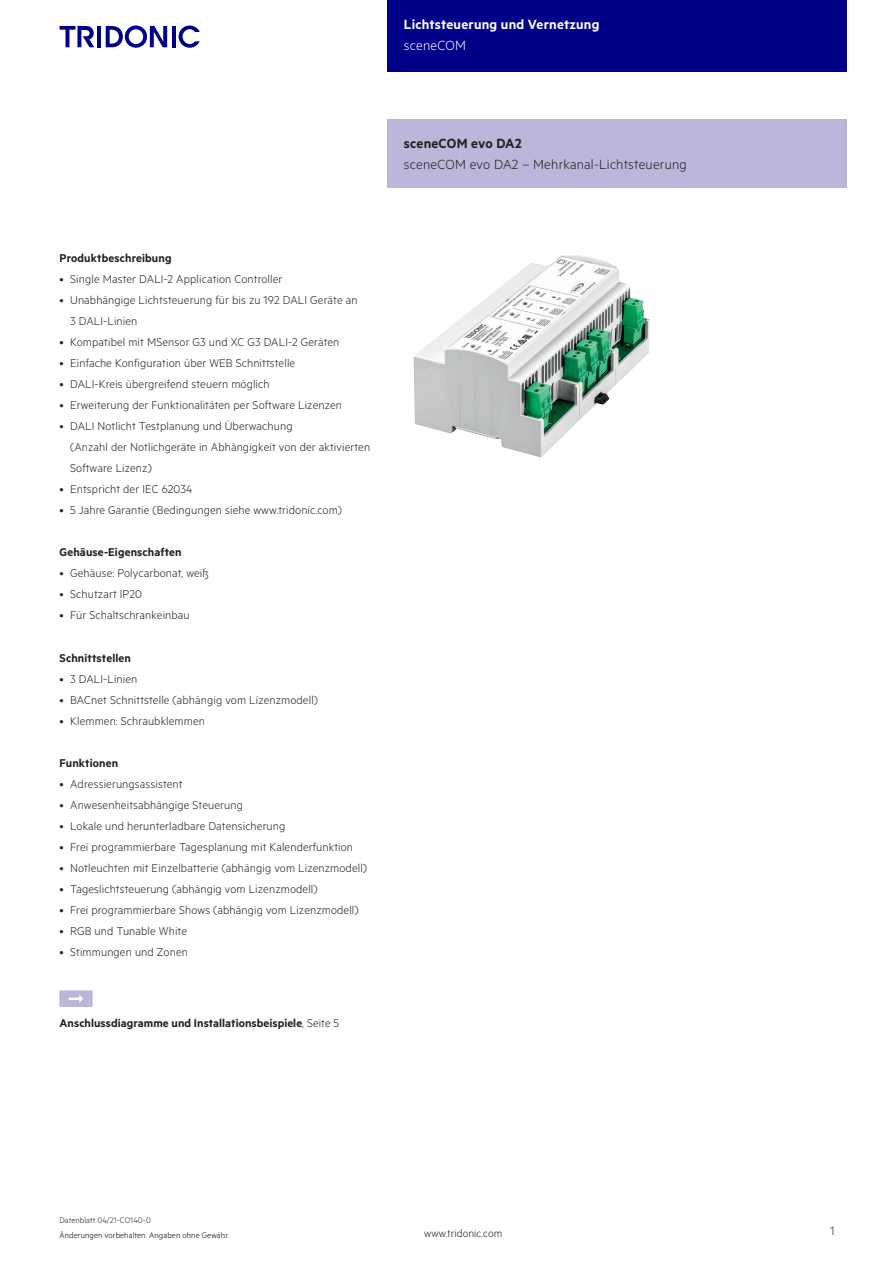
<style>
.page{position:relative;width:893px;height:1263px;background:#fff}
.page>*{position:absolute;margin:0;border:0;box-sizing:border-box;transform-origin:0 0}
.t1{font:15px "Tridonic Metric Print Light";letter-spacing:.015em;color:#231f20}
.t2{font:15px "Tridonic Metric Print Semi";letter-spacing:.015em;color:#fff}
.t3{font:15px "Tridonic Metric Print Semi";letter-spacing:.015em;color:#231f20}
.t4{font:15px "Tridonic Metric Print Light";letter-spacing:.015em;color:#fff}
.t5{font:13.5px "Tridonic Metric Print Light";color:#231f20}
.t6{font:12.75px/21px "Tridonic Metric Print Light";letter-spacing:.01em;color:#231f20}
.t7{font:12.75px "Tridonic Metric Print Semi";letter-spacing:.01em;color:#231f20}
.t8{font:12px "Tridonic Metric Print Light";letter-spacing:.005em;color:#231f20}
.t9{font:9px "Tridonic Metric Print Light";letter-spacing:.01em;color:#000}
.t10{font:9px "Tridonic Metric Print Light";letter-spacing:.005em;color:#231f20}
.s1{font-family:"Tridonic Metric Print Light"}
</style>
<div class="page">
<div style="left:387px;top:0;width:459px;height:72px;background:#008"></div>
<hr style="left:97px;top:26px;width:4px;height:21px;background:#008">
<svg style="left:106px;top:26px;width:61px;height:22px"></svg>
<hr style="left:172px;top:26px;width:3px;height:21px;background:#008">
<svg style="left:179px;top:26px;width:21px;height:22px"></svg>
<svg style="left:60px;top:26px;width:34px;height:21px"></svg>
<div style="left:387px;top:119px;width:459px;height:68px;background:#bbb7da"></div>
<img style="left:413px;top:255px;width:237px;height:202px">
<p class="t2" style="left:404px;top:15px;width:197px">Lichtsteuerung und Vernetzung</p>
<p class="t4" style="left:404px;top:37px;width:64px">sceneCOM</p>
<p class="t7" style="left:60px;top:250px;width:114px">Produktbeschreibung</p>
<p class="t6" style="left:60px;top:268px;width:224px">• Single Master DALI-2 Application Controller</p>
<p class="t6" style="left:70px;top:289px;width:289px;text-indent:-11px">• Unabhängige Lichtsteuerung für bis zu 192 DALI Geräte an<br>3 DALI-Linien</p>
<p class="t6" style="left:60px;top:331px;width:281px">• Kompatibel mit MSensor G3 und XC G3 DALI-2 Geräten</p>
<p class="t6" style="left:60px;top:352px;width:237px">• Einfache Konfiguration über WEB Schnittstelle</p>
<p class="t6" style="left:60px;top:373px;width:212px">• DALI-Kreis übergreifend steuern möglich</p>
<p class="t6" style="left:60px;top:394px;width:284px">• Erweiterung der Funktionalitäten per Software Lizenzen</p>
<p class="t6" style="left:70px;top:415px;width:302px;text-indent:-11px">• DALI Notlicht Testplanung und Überwachung<br>(Anzahl der Notlichgeräte in Abhängigkeit von der aktivierten<br>Software Lizenz)</p>
<p class="t6" style="left:60px;top:478px;width:134px">• Entspricht der IEC 62034</p>
<p class="t6" style="left:60px;top:499px;width:284px">• 5 Jahre Garantie (Bedingungen siehe www.tridonic.com)</p>
<p class="t7" style="left:60px;top:544px;width:124px">Gehäuse-Eigenschaften</p>
<p class="t6" style="left:60px;top:562px;width:151px">• Gehäuse: Polycarbonat, weiß</p>
<p class="t6" style="left:60px;top:583px;width:84px">• Schutzart IP20</p>
<p class="t6" style="left:60px;top:604px;width:132px">• Für Schaltschrankeinbau</p>
<p class="t7" style="left:60px;top:650px;width:73px">Schnittstellen</p>
<p class="t6" style="left:60px;top:668px;width:79px">• 3 DALI-Linien</p>
<p class="t6" style="left:60px;top:689px;width:260px">• BACnet Schnittstelle (abhängig vom Lizenzmodell)</p>
<p class="t6" style="left:60px;top:710px;width:147px">• Klemmen: Schraubklemmen</p>
<p class="t7" style="left:60px;top:755px;width:60px">Funktionen</p>
<p class="t6" style="left:60px;top:773px;width:125px">• Adressierungsassistent</p>
<p class="t6" style="left:60px;top:794px;width:185px">• Anwesenheitsabhängige Steuerung</p>
<p class="t6" style="left:60px;top:815px;width:227px">• Lokale und herunterladbare Datensicherung</p>
<p class="t6" style="left:60px;top:836px;width:295px">• Frei programmierbare Tagesplanung mit Kalenderfunktion</p>
<p class="t6" style="left:60px;top:857px;width:309px">• Notleuchten mit Einzelbatterie (abhängig vom Lizenzmodell)</p>
<p class="t6" style="left:60px;top:878px;width:260px">• Tageslichtsteuerung (abhängig vom Lizenzmodell)</p>
<p class="t6" style="left:60px;top:899px;width:301px">• Frei programmierbare Shows (abhängig vom Lizenzmodell)</p>
<p class="t6" style="left:60px;top:920px;width:129px">• RGB und Tunable White</p>
<p class="t6" style="left:60px;top:941px;width:130px">• Stimmungen und Zonen</p>
<p class="t7" style="left:60px;top:1015px;width:281px">Anschlussdiagramme und Installationsbeispiele<span class="s1">, Seite 5</span></p>
<p class="t3" style="left:404px;top:134px;width:119px">sceneCOM evo DA2</p>
<p class="t1" style="left:404px;top:156px;width:284px">sceneCOM evo DA2 – Mehrkanal-Lichtsteuerung</p>
<p class="t10" style="left:60px;top:1215px;width:93px">Datenblatt 04/21-CO140-0</p>
<p class="t9" style="left:60px;top:1229px;width:171px">Änderungen vorbehalten. Angaben ohne Gewähr.</p>
<p class="t8" style="left:424px;top:1227px;width:80px">www.tridonic.com</p>
<p class="t5" style="left:830px;top:1223px;width:6px">1</p>
</div>
